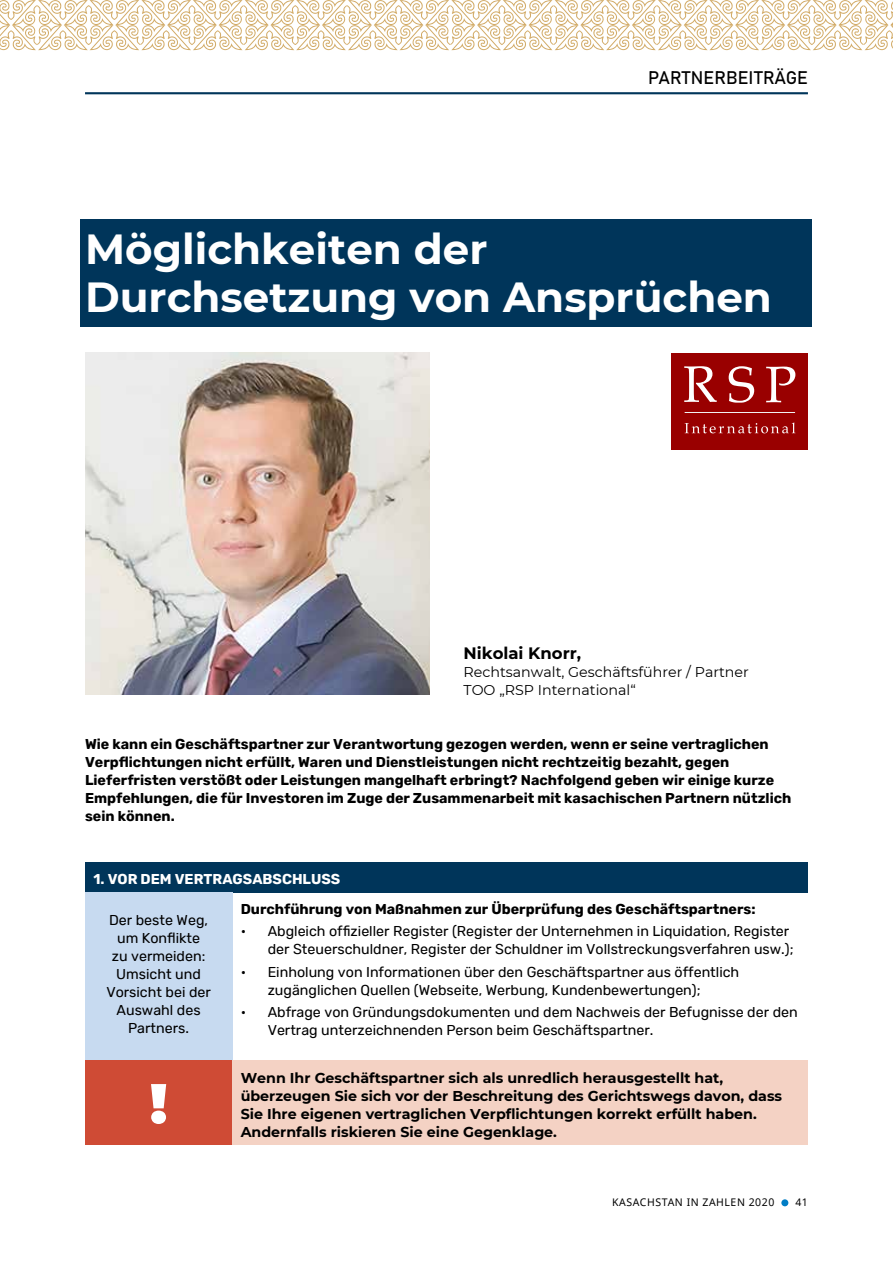
<style>
.page{position:relative;width:893px;height:1263px;background:#fff}
.page>*{position:absolute;margin:0;border:0;box-sizing:border-box;transform-origin:0 0}
.t1{font:900 56.25px "Montserrat";color:#fff}
.t2{font:700 42px/48px "Montserrat";color:#fff}
.t3{font:18px "Bahnschrift";color:#000}
.t4{font:700 16.5px "Montserrat";color:#000}
.t5{font:14.25px/18px "Rubik";color:#000}
.t6{font:700 14.25px/18px "Rubik";color:#000}
.t7{font:700 14.25px/18px "Montserrat";color:#000}
.t8{font:14.25px/18px "Montserrat";color:#000}
.t9{font:700 14.25px "Rubik";color:#fff}
.t10{font:10.5px "Noto Sans";letter-spacing:.05em;color:#000}
</style>
<div class="page">
<div style="left:781px;top:1199px;width:7px;height:7px;background:#007dc5;border-radius:50%"></div>
<hr style="left:85px;top:92px;width:723px;height:2px;background:#00355a">
<svg style="left:0;top:0;width:893px;height:50px"></svg>
<div style="left:85px;top:862px;width:723px;height:30px;background:#00355a"></div>
<div style="left:85px;top:892px;width:147px;height:168px;background:#c7daf0"></div>
<div style="left:85px;top:1060px;width:147px;height:85px;background:#cf4b35"></div>
<div style="left:232px;top:1060px;width:576px;height:85px;background:#f4d2c4"></div>
<div style="left:81px;top:219px;width:731px;height:108px;background:#00355a"></div>
<img style="left:85px;top:353px;width:344px;height:341px">
<div style="left:672px;top:353px;width:136px;height:96px;background:#900"></div>
<svg style="left:684px;top:366px;width:33px;height:36px"></svg>
<svg style="left:729px;top:366px;width:25px;height:37px"></svg>
<svg style="left:766px;top:367px;width:29px;height:35px"></svg>
<svg style="left:685px;top:422px;width:110px;height:11px"></svg>
<svg style="left:684px;top:412px;width:111px;height:1px"></svg>
<p class="t3" style="left:648px;top:66px;width:161px">PARTNERBEITRÄGE</p>
<h2 class="t2" style="left:85px;top:223px;width:688px">Möglichkeiten der<br>Durchsetzung von Ansprüchen</h2>
<p class="t4" style="left:463px;top:641px;width:119px">Nikolai Knorr,</p>
<p class="t8" style="left:463px;top:662px;width:287px">Rechtsanwalt, Geschäftsführer / Partner<br>TOO „RSP International“</p>
<p class="t6" style="left:85px;top:735px;width:708px">Wie kann ein Geschäftspartner zur Verantwortung gezogen werden, wenn er seine vertraglichen Verpflichtungen nicht erfüllt, Waren und Dienstleistungen nicht rechtzeitig bezahlt, gegen Lieferfristen verstößt oder Leistungen mangelhaft erbringt? Nachfolgend geben wir einige kurze Empfehlungen, die für Investoren im Zuge der Zusammenarbeit mit kasachischen Partnern nützlich sein können.</p>
<p class="t9" style="left:94px;top:870px;width:248px">1. VOR DEM VERTRAGSABSCHLUSS</p>
<p class="t5" style="left:106px;top:911px;width:106px;text-align:center">Der beste Weg, um Konflikte<br>zu vermeiden:<br>Umsicht und<br>Vorsicht bei der<br>Auswahl des<br>Partners.</p>
<p class="t6" style="left:241px;top:901px;width:516px">Durchführung von Maßnahmen zur Überprüfung des Geschäftspartners:</p>
<p class="t5" style="left:268px;top:923px;width:527px;text-indent:-27px">• Abgleich offizieller Register (Register der Unternehmen in Liquidation, Register der Steuerschuldner, Register der Schuldner im Vollstreckungsverfahren usw.);</p>
<p class="t5" style="left:268px;top:963px;width:473px;text-indent:-27px">• Einholung von Informationen über den Geschäftspartner aus öffentlich zugänglichen Quellen (Webseite, Werbung, Kundenbewertungen);</p>
<p class="t5" style="left:268px;top:1003px;width:532px;text-indent:-27px">• Abfrage von Gründungsdokumenten und dem Nachweis der Befugnisse der den<br>Vertrag unterzeichnenden Person beim Geschäftspartner.</p>
<h1 class="t1" style="left:150px;top:1061px;width:19px">!</h1>
<p class="t7" style="left:241px;top:1068px;width:543px">Wenn Ihr Geschäftspartner sich als unredlich herausgestellt hat, überzeugen Sie sich vor der Beschreitung des Gerichtswegs davon, dass Sie Ihre eigenen vertraglichen Verpflichtungen korrekt erfüllt haben.<br>Andernfalls riskieren Sie eine Gegenklage.</p>
<p class="t10" style="left:612px;top:1195px;width:164px">KASACHSTAN IN ZAHLEN 2020</p>
<p class="t10" style="left:795px;top:1195px;width:14px">41</p>
</div>
